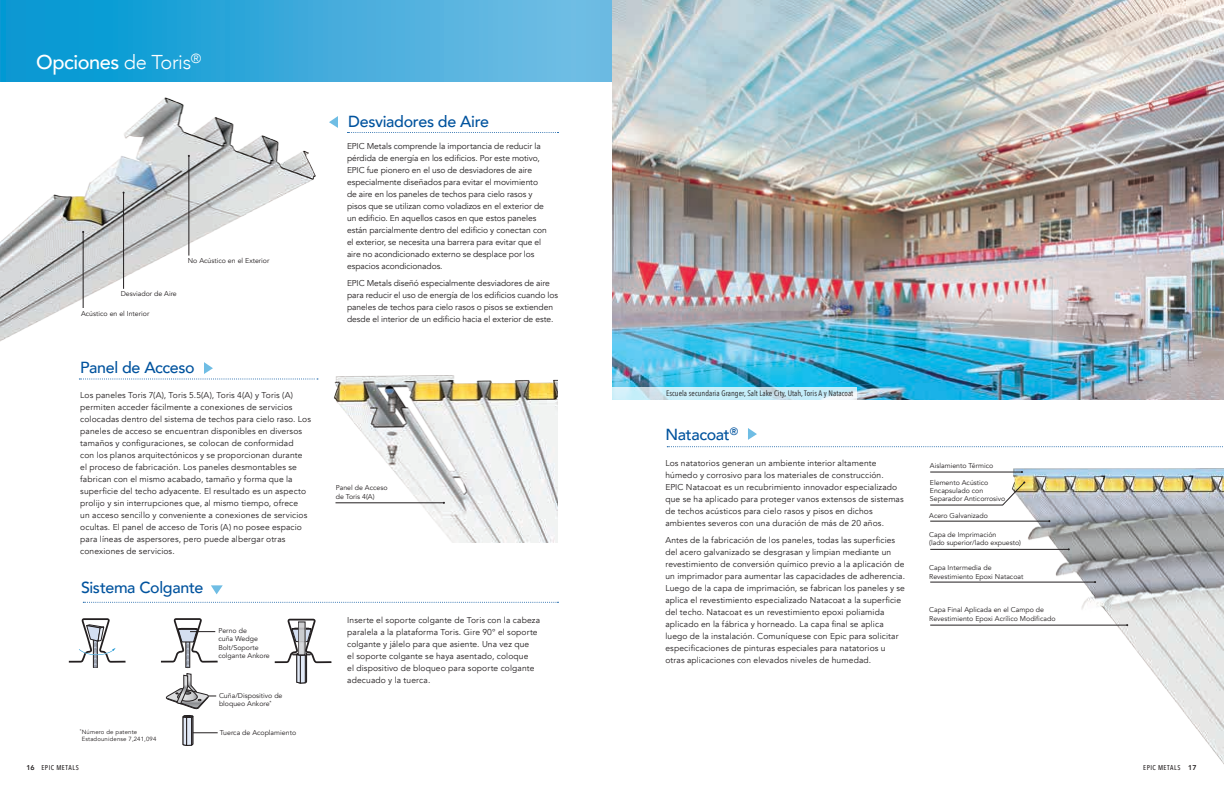
<style>
.page{position:relative;width:1224px;height:792px;background:#fff}
.page>*{position:absolute;margin:0;border:0;box-sizing:border-box;transform-origin:0 0}
.t1{font:500 20px "Avenir";letter-spacing:-.02em;color:#fff}
.t2{font:500 16px "Avenir";letter-spacing:-.02em;color:#01539e}
.t3{font:8.5px/12px "Avenir";letter-spacing:.01em;color:#231f20}
.t4{font:8px "Avenir Next Condensed";letter-spacing:.005em;color:#231f20}
.t5{font:7px/8.4px "Avenir";color:#231f20}
.t6{font:500 7px "Avenir Next Condensed";letter-spacing:.07em;color:#231f20}
.t7{font:6px/7.2px "Avenir";letter-spacing:.025em;color:#231f20}
.s1{font-weight:300}
.s2{font-family:"Avenir";font-weight:800}
</style>
<div class="page">
<svg style="left:667px;top:446px;width:556px;height:1px"></svg>
<svg style="left:0;top:0;width:612px;height:82px;background:#39aadb"></svg>
<svg style="left:348px;top:132px;width:211px;height:1px"></svg>
<img style="left:334px;top:375px;width:224px;height:168px">
<img style="left:0;top:97px;width:316px;height:245px">
<div style="left:174px;top:243px;width:109px;height:34px;background:#fff"></div>
<div style="left:107px;top:277px;width:84px;height:34px;background:#fff"></div>
<div style="left:67px;top:297px;width:96px;height:34px;background:#fff"></div>
<hr style="left:123px;top:193px;width:1px;height:96px;background:#231f20">
<hr style="left:189px;top:156px;width:1px;height:100px;background:#231f20">
<hr style="left:83px;top:232px;width:1px;height:76px;background:#231f20">
<img style="left:612px;top:0;width:612px;height:399px">
<img style="left:1009px;top:468px;width:215px;height:296px">
<hr style="left:930px;top:549px;width:139px;height:1px;background:#231f20">
<hr style="left:930px;top:625px;width:197px;height:1px;background:#231f20">
<hr style="left:930px;top:521px;width:119px;height:1px;background:#231f20">
<hr style="left:335px;top:503px;width:109px;height:1px;background:#231f20">
<svg style="left:1009px;top:481px;width:16px;height:25px"></svg>
<hr style="left:930px;top:472px;width:92px;height:1px;background:#231f20">
<hr style="left:930px;top:582px;width:165px;height:1px;background:#231f20">
<svg style="left:748px;top:428px;width:9px;height:12px"></svg>
<svg style="left:329px;top:116px;width:9px;height:12px"></svg>
<svg style="left:79px;top:362px;width:239px;height:17px"></svg>
<svg style="left:612px;top:387px;width:245px;height:12px;background:#caebf6"></svg>
<svg style="left:69px;top:618px;width:56px;height:50px"></svg>
<svg style="left:275px;top:619px;width:57px;height:64px"></svg>
<svg style="left:161px;top:618px;width:57px;height:91px"></svg>
<svg style="left:183px;top:715px;width:35px;height:31px"></svg>
<svg style="left:83px;top:602px;width:476px;height:1px"></svg>
<svg style="left:211px;top:585px;width:12px;height:9px"></svg>
<h1 class="t1" style="left:36px;top:45px;width:167px">Opciones <span class="s1">de Toris</span><sup>®</sup></h1>
<p class="t5" style="left:121px;top:289px;width:58px">Desviador de Aire</p>
<p class="t5" style="left:81px;top:310px;width:70px">Acústico en el Interior</p>
<p class="t5" style="left:188px;top:256px;width:83px">No Acústico en el Exterior</p>
<h2 class="t2" style="left:80px;top:354px;width:116px">Panel de Acceso</h2>
<p class="t3" style="left:80px;top:389px;width:232px">Los paneles Toris 7(A), Toris 5.5(A), Toris 4(A) y Toris (A) permiten acceder fácilmente a conexiones de servicios colocadas dentro del sistema de techos para cielo raso. Los paneles de acceso se encuentran disponibles en diversos tamaños y configuraciones, se colocan de conformidad<br>con los planos arquitectónicos y se proporcionan durante el proceso de fabricación. Los paneles desmontables se fabrican con el mismo acabado, tamaño y forma que la superficie del techo adyacente. El resultado es un aspecto prolijo y sin interrupciones que, al mismo tiempo, ofrece<br>un acceso sencillo y conveniente a conexiones de servicios ocultas. El panel de acceso de Toris (A) no posee espacio para líneas de aspersores, pero puede albergar otras conexiones de servicios.</p>
<h2 class="t2" style="left:81px;top:574px;width:124px">Sistema Colgante</h2>
<p class="t7" style="left:82px;top:729px;width:76px;text-indent:-2px"><sup>*</sup>Número de patente<br>Estadounidense 7,241,094</p>
<p class="t5" style="left:218px;top:627px;width:53px">Perno de<br>cuña Wedge<br>Bolt/Soporte colgante Ankore</p>
<p class="t5" style="left:219px;top:691px;width:65px">Cuña/Dispositivo de bloqueo Ankore<sup>*</sup></p>
<p class="t5" style="left:220px;top:728px;width:78px">Tuerca de Acoplamiento</p>
<h2 class="t2" style="left:348px;top:108px;width:142px">Desviadores de Aire</h2>
<p class="t3" style="left:347px;top:140px;width:201px">EPIC Metals comprende la importancia de reducir la pérdida de energía en los edificios. Por este motivo, EPIC fue pionero en el uso de desviadores de aire especialmente diseñados para evitar el movimiento de aire en los paneles de techos para cielo rasos y pisos que se utilizan como voladizos en el exterior de un edificio. En aquellos casos en que estos paneles están parcialmente dentro del edificio y conectan con el exterior, se necesita una barrera para evitar que el aire no acondicionado externo se desplace por los espacios acondicionados.</p>
<p class="t3" style="left:347px;top:277px;width:212px">EPIC Metals diseñó especialmente desviadores de aire para reducir el uso de energía de los edificios cuando los paneles de techos para cielo rasos o pisos se extienden desde el interior de un edificio hacia el exterior de este.</p>
<p class="t5" style="left:336px;top:484px;width:53px">Panel de Acceso de Toris 4(A)</p>
<p class="t3" style="left:347px;top:614px;width:194px">Inserte el soporte colgante de Toris con la cabeza paralela a la plataforma Toris. Gire 90° el soporte colgante y jálelo para que asiente. Una vez que<br>el soporte colgante se haya asentado, coloque<br>el dispositivo de bloqueo para soporte colgante adecuado y la tuerca.</p>
<p class="t4" style="left:666px;top:387px;width:189px">Escuela secundaria Granger, Salt Lake City, Utah, Toris A y Natacoat</p>
<h2 class="t2" style="left:665px;top:421px;width:74px">Natacoat<sup>®</sup></h2>
<p class="t3" style="left:665px;top:457px;width:240px">Los natatorios generan un ambiente interior altamente húmedo y corrosivo para los materiales de construcción.<br>EPIC Natacoat es un recubrimiento innovador especializado que se ha aplicado para proteger vanos extensos de sistemas de techos acústicos para cielo rasos y pisos en dichos ambientes severos con una duración de más de 20 años.</p>
<p class="t3" style="left:665px;top:534px;width:241px">Antes de la fabricación de los paneles, todas las superficies del acero galvanizado se desgrasan y limpian mediante un revestimiento de conversión químico previo a la aplicación de un imprimador para aumentar las capacidades de adherencia.<br>Luego de la capa de imprimación, se fabrican los paneles y se aplica el revestimiento especializado Natacoat a la superficie del techo. Natacoat es un revestimiento epoxi poliamida aplicado en la fábrica y horneado. La capa final se aplica luego de la instalación. Comuníquese con Epic para solicitar especificaciones de pinturas especiales para natatorios u otras aplicaciones con elevados niveles de humedad.</p>
<p class="t5" style="left:930px;top:461px;width:65px">Aislamiento Térmico</p>
<p class="t5" style="left:930px;top:478px;width:77px">Elemento Acústico<br>Encapsulado con<br>Separador Anticorrosivo</p>
<p class="t5" style="left:929px;top:512px;width:60px">Acero Galvanizado</p>
<p class="t5" style="left:929px;top:531px;width:93px">Capa de Imprimación<br>(lado superior/lado expuesto)</p>
<p class="t5" style="left:929px;top:564px;width:96px">Capa Intermedia de<br>Revestimiento Epoxi Natacoat</p>
<p class="t5" style="left:929px;top:606px;width:128px">Capa Final Aplicada en el Campo de<br>Revestimiento Epoxi Acrílico Modificado</p>
<p class="t6" style="left:27px;top:763px;width:54px"><span class="s2">16</span> EPIC METALS</p>
<p class="t6" style="left:1143px;top:763px;width:55px">EPIC METALS <span class="s2">17</span></p>
</div>
